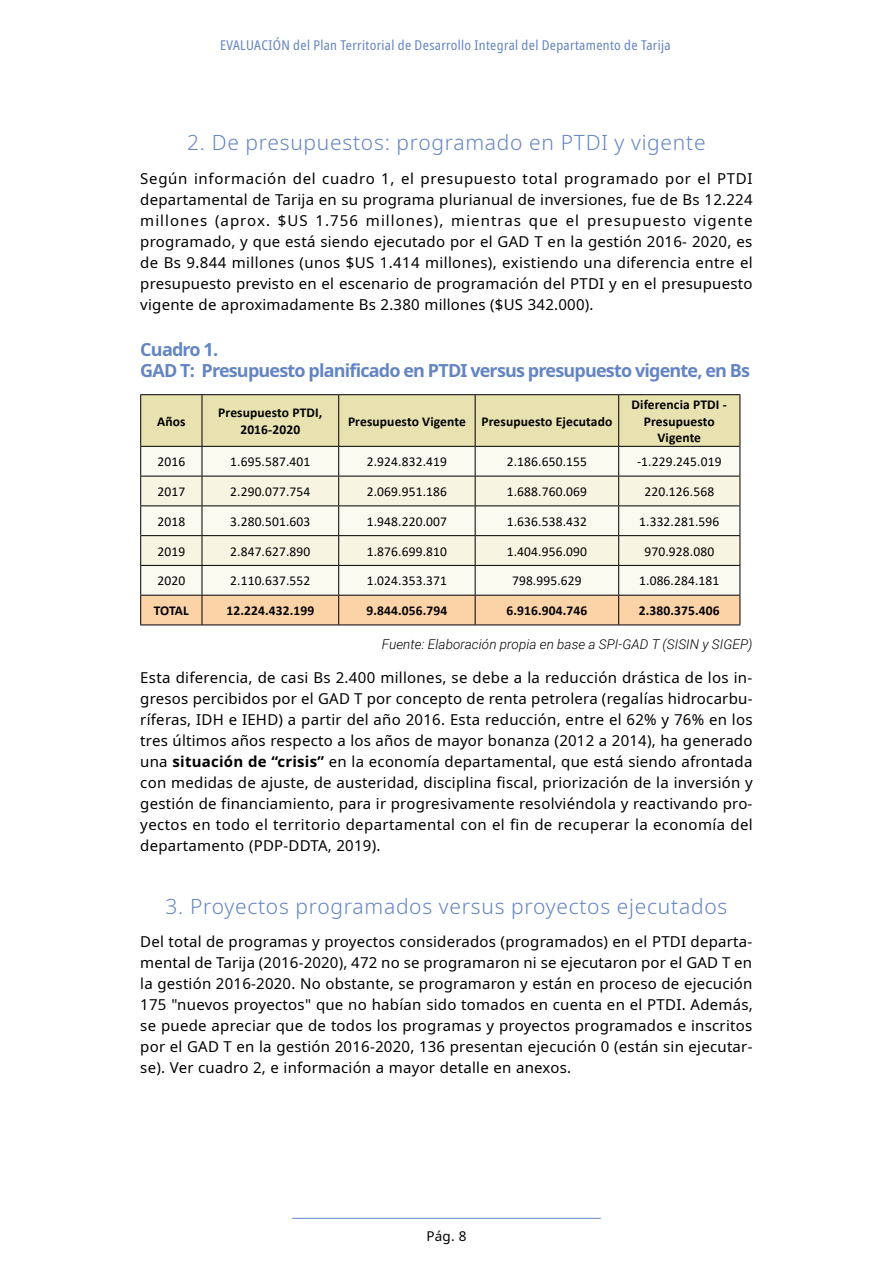
<style>
.page{position:relative;width:893px;height:1263px;background:#fff}
.page>*{position:absolute;margin:0;border:0;box-sizing:border-box;transform-origin:0 0}
.t1{font:300 21px "Noto Sans";letter-spacing:.035em;color:#6485c3}
.t2{font:700 18px/21px "Noto Sans";letter-spacing:-.045em;color:#6485c3}
.t3{font:15px/21px "Noto Sans";letter-spacing:.015em;color:#000;text-align:justify}
.t4{font:13.5px "Calibri";letter-spacing:.01em;color:#000}
.t5{font:700 13.5px/16.5px "Calibri";letter-spacing:.01em;color:#000;text-align:center}
.t6{font:condensed 13.5px "Noto Sans";letter-spacing:.025em;color:#6485c3}
.t7{font:italic 300 13.5px "Roboto";letter-spacing:.005em;color:#000}
.t8{font:13.5px "Noto Sans";color:#000}
.s1{font-weight:700}
</style>
<div class="page">
<hr style="left:140px;top:394px;width:62px;height:1px;background:#000">
<hr style="left:202px;top:394px;width:137px;height:1px;background:#000">
<hr style="left:339px;top:394px;width:136px;height:1px;background:#000">
<hr style="left:475px;top:394px;width:144px;height:1px;background:#000">
<hr style="left:619px;top:394px;width:121px;height:1px;background:#000">
<svg style="left:140px;top:395px;width:601px;height:230px"></svg>
<hr style="left:140px;top:624px;width:62px;height:1px;background:#000">
<hr style="left:202px;top:624px;width:137px;height:1px;background:#000">
<hr style="left:339px;top:624px;width:136px;height:1px;background:#000">
<hr style="left:475px;top:624px;width:144px;height:1px;background:#000">
<hr style="left:619px;top:624px;width:121px;height:1px;background:#000">
<hr style="left:141px;top:446px;width:61px;height:1px;background:#000">
<hr style="left:202px;top:446px;width:137px;height:1px;background:#000">
<hr style="left:339px;top:446px;width:136px;height:1px;background:#000">
<hr style="left:475px;top:446px;width:144px;height:1px;background:#000">
<hr style="left:619px;top:446px;width:121px;height:1px;background:#000">
<hr style="left:292px;top:1218px;width:309px;height:1px;background:#6485c3">
<p class="t6" style="left:220px;top:35px;width:452px">Evaluación del Plan Territorial de Desarrollo Integral del Departamento de Tarija</p>
<h1 class="t1" style="left:187px;top:128px;width:520px">2. De presupuestos: programado en PTDI y vigente</h1>
<p class="t3" style="left:140px;top:168px;width:614px">Según información del cuadro 1, el presupuesto total programado por el PTDI departamental de Tarija en su programa plurianual de inversiones, fue de Bs 12.224 millones (aprox. $US 1.756 millones), mientras que el presupuesto vigente programado, y que está siendo ejecutado por el GAD T en la gestión 2016- 2020, es de Bs 9.844 millones (unos $US 1.414 millones), existiendo una diferencia entre el presupuesto previsto en el escenario de programación del PTDI y en el presupuesto vigente de aproximadamente Bs 2.380 millones ($US 342.000).</p>
<p class="t2" style="left:140px;top:340px;width:611px">Cuadro 1.<br>GAD T: Presupuesto planificado en PTDI versus presupuesto vigente, en Bs</p>
<p class="t5" style="left:157px;top:413px;width:30px">Años</p>
<p class="t5" style="left:218px;top:404px;width:106px">Presupuesto PTDI,<br>2016-2020</p>
<p class="t5" style="left:348px;top:413px;width:266px">Presupuesto Vigente Presupuesto Ejecutado</p>
<p class="t5" style="left:632px;top:396px;width:97px">Diferencia PTDI -<br>Presupuesto<br>Vigente</p>
<p class="t4" style="left:157px;top:452px;width:29px">2016</p>
<p class="t4" style="left:230px;top:452px;width:82px">1.695.587.401</p>
<p class="t4" style="left:367px;top:452px;width:82px">2.924.832.419</p>
<p class="t4" style="left:507px;top:452px;width:82px">2.186.650.155</p>
<p class="t4" style="left:637px;top:452px;width:86px">-1.229.245.019</p>
<p class="t4" style="left:157px;top:482px;width:29px">2017</p>
<p class="t4" style="left:230px;top:482px;width:82px">2.290.077.754</p>
<p class="t4" style="left:367px;top:482px;width:82px">2.069.951.186</p>
<p class="t4" style="left:507px;top:482px;width:82px">1.688.760.069</p>
<p class="t4" style="left:644px;top:482px;width:71px">220.126.568</p>
<p class="t4" style="left:157px;top:512px;width:29px">2018</p>
<p class="t4" style="left:230px;top:512px;width:82px">3.280.501.603</p>
<p class="t4" style="left:367px;top:512px;width:82px">1.948.220.007</p>
<p class="t4" style="left:507px;top:512px;width:82px">1.636.538.432</p>
<p class="t4" style="left:639px;top:512px;width:82px">1.332.281.596</p>
<p class="t4" style="left:157px;top:542px;width:29px">2019</p>
<p class="t4" style="left:230px;top:542px;width:82px">2.847.627.890</p>
<p class="t4" style="left:367px;top:542px;width:82px">1.876.699.810</p>
<p class="t4" style="left:507px;top:542px;width:82px">1.404.956.090</p>
<p class="t4" style="left:644px;top:542px;width:71px">970.928.080</p>
<p class="t4" style="left:157px;top:571px;width:29px">2020</p>
<p class="t4" style="left:230px;top:571px;width:82px">2.110.637.552</p>
<p class="t4" style="left:367px;top:571px;width:82px">1.024.353.371</p>
<p class="t4" style="left:512px;top:571px;width:71px">798.995.629</p>
<p class="t4" style="left:639px;top:571px;width:82px">1.086.284.181</p>
<p class="t5" style="left:154px;top:602px;width:37px">TOTAL</p>
<p class="t5" style="left:226px;top:602px;width:89px">12.224.432.199</p>
<p class="t5" style="left:366px;top:602px;width:82px">9.844.056.794</p>
<p class="t5" style="left:506px;top:602px;width:82px">6.916.904.746</p>
<p class="t5" style="left:639px;top:602px;width:82px">2.380.375.406</p>
<p class="t7" style="left:382px;top:635px;width:372px">Fuente: Elaboración propia en base a SPI-GAD T (SISIN y SIGEP)</p>
<p class="t3" style="left:140px;top:667px;width:614px">Esta diferencia, de casi Bs 2.400 millones, se debe a la reducción drástica de los in&shy;gresos percibidos por el GAD T por concepto de renta petrolera (regalías hidrocarbu&shy;ríferas, IDH e IEHD) a partir del año 2016. Esta reducción, entre el 62% y 76% en los tres últimos años respecto a los años de mayor bonanza (2012 a 2014), ha generado una <span class="s1">situación de “crisis”</span> en la economía departamental, que está siendo afrontada con medidas de ajuste, de austeridad, disciplina fiscal, priorización de la inversión y gestión de financiamiento, para ir progresivamente resolviéndola y reactivando pro&shy;yectos en todo el territorio departamental con el fin de recuperar la economía del departamento (PDP-DDTA, 2019).</p>
<h1 class="t1" style="left:165px;top:891px;width:563px">3. Proyectos programados versus proyectos ejecutados</h1>
<p class="t3" style="left:140px;top:932px;width:614px">Del total de programas y proyectos considerados (programados) en el PTDI departa&shy;mental de Tarija (2016-2020), 472 no se programaron ni se ejecutaron por el GAD T en la gestión 2016-2020. No obstante, se programaron y están en proceso de ejecución 175 "nuevos proyectos" que no habían sido tomados en cuenta en el PTDI. Además, se puede apreciar que de todos los programas y proyectos programados e inscritos por el GAD T en la gestión 2016-2020, 136 presentan ejecución 0 (están sin ejecutar&shy;se). Ver cuadro 2, e información a mayor detalle en anexos.</p>
<p class="t8" style="left:426px;top:1226px;width:42px">Pág. 8</p>
</div>
